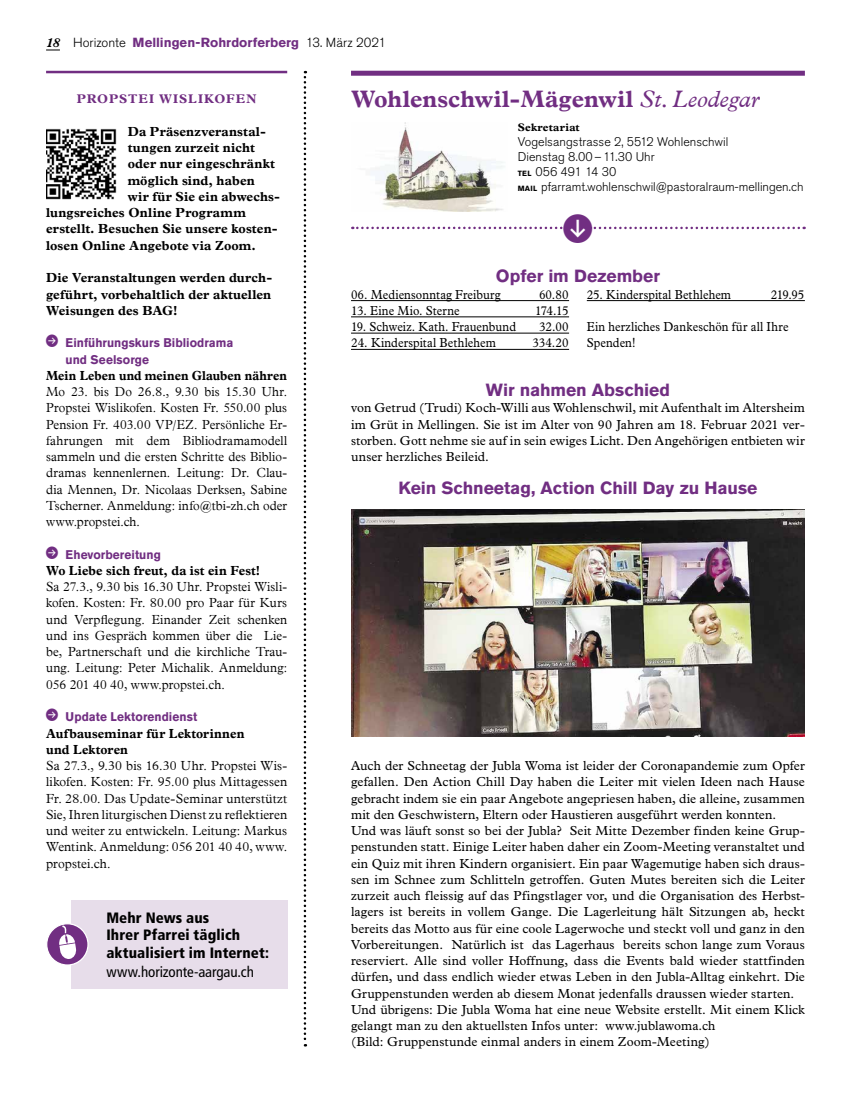
<style>
.page{position:relative;width:851px;height:1099px;background:#fff}
.page>*{position:absolute;margin:0;border:0;box-sizing:border-box;transform-origin:0 0}
.t1{font:700 23.75px "Plantin MT Pro";color:#712e82}
.t2{font:700 17.5px "Akzidenz Grotesk Pro";letter-spacing:-.005em;color:#712e82}
.t3{font:900 condensed 15px/17.5px "Frutiger LT Std";letter-spacing:.01em;color:#000}
.t4{font:condensed 15px "Frutiger LT Std";letter-spacing:-.005em;color:#000}
.t5{font:13.12px/16.2px "Plantin Std";letter-spacing:.01em;color:#000;text-align:justify}
.t6{font:300 13.12px/16.2px "Plantin MT Pro";letter-spacing:.005em;color:#000;text-align:justify;scale:.95 1}
.t7{font:700 13.12px/16.2px "Plantin MT Pro";letter-spacing:.01em;color:#000;text-align:justify}
.t8{font:300 13.12px/16.2px "Plantin MT Pro";letter-spacing:.005em;color:#000;text-align:justify}
.t9{font:13.12px/16.2px "Plantin Std";letter-spacing:.01em;color:#000;scale:.9 1}
.t10{font:700 13.12px/16.2px "Plantin MT Pro";letter-spacing:.01em;color:#000;scale:.95 1}
.t11{font:700 13.12px "Akzidenz Grotesk Pro";letter-spacing:.005em;color:#712e82}
.t12{font:700 13.12px "Plantin MT Pro";letter-spacing:.01em;color:#000;scale:.92 1}
.t13{font:300 12.5px/15px "Akzidenz Grotesk Pro";color:#000}
.t14{font:700 12.5px/16.2px "Akzidenz Grotesk Pro";letter-spacing:.005em;color:#712e82;scale:.95 1}
.t15{font:700 12.5px "Plantin MT Pro";letter-spacing:.08em;color:#712e82}
.t16{font:700 11px "Plantin MT Pro";letter-spacing:.025em;color:#000}
.s1{font-family:"Plantin Std";font-style:italic;color:#000}
.s2{font-weight:300;color:#000}
.s3{font-weight:400;font-style:italic}
.s4{font-weight:700;font-size:7.5px}
</style>
<div class="page">
<svg style="left:46px;top:50px;width:14px;height:1px"></svg>
<svg style="left:303px;top:71px;width:3px;height:975px"></svg>
<hr style="left:351px;top:300px;width:218px;height:1px;background:#000">
<hr style="left:351px;top:316px;width:218px;height:1px;background:#000">
<hr style="left:351px;top:333px;width:218px;height:1px;background:#000">
<hr style="left:351px;top:349px;width:218px;height:1px;background:#000">
<hr style="left:586px;top:300px;width:218px;height:1px;background:#000">
<img style="left:351px;top:510px;width:453px;height:226px">
<div style="left:351px;top:71px;width:453px;height:5px;background:#712e82"></div>
<img style="left:371px;top:123px;width:133px;height:88px">
<hr style="left:46px;top:71px;width:241px;height:2px;background:#712e82">
<img style="left:46px;top:128px;width:71px;height:72px">
<div style="left:71px;top:900px;width:216px;height:88px;background:#e7ddea"></div>
<div style="left:47px;top:923px;width:41px;height:42px;background:#712e82;border-radius:50%"></div>
<div style="left:46px;top:923px;width:43px;height:42px;border:1px solid #fff;border-radius:50%"></div>
<svg style="left:58px;top:925px;width:19px;height:34px"></svg>
<svg style="left:352px;top:226px;width:452px;height:4px"></svg>
<p class="t11" style="left:46px;top:34px;width:341px"><span class="s1">18</span> <span class="s2">Horizonte</span> Mellingen-Rohrdorferberg <span class="s2">13. März 2021</span></p>
<p class="t15" style="left:77px;top:92px;width:181px">PROPSTEI WISLIKOFEN</p>
<p class="t7" style="left:128px;top:123px;width:140px">Da Präsenzveranstal-</p>
<p class="t7" style="left:128px;top:140px;width:128px">tungen zurzeit nicht</p>
<p class="t7" style="left:128px;top:156px;width:149px">oder nur eingeschränkt</p>
<p class="t7" style="left:128px;top:172px;width:129px">möglich sind, haben</p>
<p class="t7" style="left:128px;top:188px;width:154px">wir für Sie ein abwechs-</p>
<p class="t7" style="left:46px;top:205px;width:201px">lungsreiches Online Programm</p>
<p class="t7" style="left:46px;top:221px;width:233px">erstellt. Besuchen Sie unsere kosten-</p>
<p class="t7" style="left:46px;top:237px;width:211px">losen Online Angebote via Zoom.</p>
<p class="t7" style="left:46px;top:269px;width:227px">Die Veranstaltungen werden durch&shy;geführt, vorbehaltlich der aktuellen Weisungen des BAG!</p>
<p class="t14" style="left:66px;top:334px;width:178px">Einführungskurs Bibliodrama und Seelsorge</p>
<p class="t12" style="left:46px;top:367px;width:263px">Mein Leben und meinen Glauben nähren</p>
<p class="t6" style="left:46px;top:383px;width:255px">Mo 23. bis Do 26.8., 9.30 bis 15.30 Uhr.<br>Propstei Wislikofen. Kosten Fr. 550.00 plus Pension Fr. 403.00 VP/EZ. Persönliche Er&shy;fahrungen mit dem Bibliodramamodell sammeln und die ersten Schritte des Biblio&shy;dramas kennenlernen. Leitung: Dr. Clau&shy;dia Mennen, Dr. Nicolaas Derksen, Sabine Tscherner. Anmeldung: info@tbi-zh.ch oder www.propstei.ch.</p>
<p class="t14" style="left:66px;top:546px;width:102px">Ehevorbereitung</p>
<p class="t10" style="left:46px;top:562px;width:227px">Wo Liebe sich freut, da ist ein Fest!</p>
<p class="t6" style="left:46px;top:578px;width:255px">Sa 27.3., 9.30 bis 16.30 Uhr. Propstei Wisli&shy;kofen. Kosten: Fr. 80.00 pro Paar für Kurs und Verpflegung. Einander Zeit schenken und ins Gespräch kommen über die Lie&shy;be, Partnerschaft und die kirchliche Trau&shy;ung. Leitung: Peter Michalik. Anmeldung:<br>056 201 40 40, www.propstei.ch.</p>
<p class="t14" style="left:66px;top:708px;width:140px">Update Lektorendienst</p>
<p class="t10" style="left:46px;top:725px;width:210px">Aufbauseminar für Lektorinnen und Lektoren</p>
<p class="t8" style="left:46px;top:757px;width:242px">Sa 27.3., 9.30 bis 16.30 Uhr. Propstei Wis&shy;likofen. Kosten: Fr. 95.00 plus Mittagessen Fr. 28.00. Das Update-Seminar unterstützt Sie, Ihren liturgischen Dienst zu reflektieren und weiter zu entwickeln. Leitung: Markus Wentink. Anmeldung: 056 201 40 40, www. propstei.ch.</p>
<p class="t3" style="left:106px;top:908px;width:164px">Mehr News aus<br>Ihrer Pfarrei täglich aktualisiert im Internet:</p>
<p class="t4" style="left:106px;top:963px;width:149px">www.horizonte-aargau.ch</p>
<h1 class="t1" style="left:351px;top:85px;width:409px">Wohlenschwil-Mägenwil <span class="s3">St.Leodegar</span></h1>
<p class="t16" style="left:517px;top:120px;width:64px">Sekretariat</p>
<p class="t13" style="left:517px;top:134px;width:287px">Vogelsangstrasse 2, 5512 Wohlenschwil<br>Dienstag 8.00–11.30 Uhr<br><span class="s4">TEL</span> 056 491 14 30<br><span class="s4">MAIL</span> pfarramt.wohlenschwil@pastoralraum-mellingen.ch</p>
<h2 class="t2" style="left:496px;top:265px;width:166px">Opfer im Dezember</h2>
<p class="t9" style="left:351px;top:286px;width:168px">06. Mediensonntag Freiburg</p>
<p class="t9" style="left:539px;top:286px;width:34px">60.80</p>
<p class="t9" style="left:351px;top:302px;width:122px">13. Eine Mio. Sterne</p>
<p class="t9" style="left:535px;top:302px;width:39px">174.15</p>
<p class="t9" style="left:351px;top:318px;width:185px">19. Schweiz. Kath. Frauenbund</p>
<p class="t9" style="left:539px;top:318px;width:34px">32.00</p>
<p class="t9" style="left:351px;top:335px;width:162px">24. Kinderspital Bethlehem</p>
<p class="t9" style="left:532px;top:335px;width:42px">334.20</p>
<p class="t9" style="left:586px;top:286px;width:162px">25. Kinderspital Bethlehem</p>
<p class="t9" style="left:770px;top:286px;width:39px">219.95</p>
<p class="t9" style="left:586px;top:318px;width:225px">Ein herzliches Dankeschön für all Ihre<br>Spenden!</p>
<h2 class="t2" style="left:486px;top:378px;width:185px">Wir nahmen Abschied</h2>
<p class="t5" style="left:351px;top:400px;width:455px">von Getrud (Trudi) Koch-Willi aus Wohlenschwil, mit Aufenthalt im Altersheim im Grüt in Mellingen. Sie ist im Alter von 90 Jahren am 18. Februar 2021 ver&shy;storben. Gott nehme sie auf in sein ewiges Licht. Den Angehörigen entbieten wir unser herzliches Beileid.</p>
<h2 class="t2" style="left:398px;top:476px;width:360px">Kein Schneetag, Action Chill Day zu Hause</h2>
<p class="t5" style="left:351px;top:757px;width:455px;text-align:left">Auch der Schneetag der Jubla Woma ist leider der Coronapandemie zum Opfer gefallen. Den Action Chill Day haben die Leiter mit vielen Ideen nach Hause gebracht indem sie ein paar Angebote angepriesen haben, die alleine, zusammen mit den Geschwistern, Eltern oder Haustieren ausgeführt werden konnten.<br>Und was läuft sonst so bei der Jubla? Seit Mitte Dezember finden keine Grup&shy;penstunden statt. Einige Leiter haben daher ein Zoom-Meeting veranstaltet und ein Quiz mit ihren Kindern organisiert. Ein paar Wagemutige haben sich draus&shy;sen im Schnee zum Schlitteln getroffen. Guten Mutes bereiten sich die Leiter zurzeit auch fleissig auf das Pfingstlager vor, und die Organisation des Herbst&shy;lagers ist bereits in vollem Gange. Die Lagerleitung hält Sitzungen ab, heckt bereits das Motto aus für eine coole Lagerwoche und steckt voll und ganz in den Vorbereitungen. Natürlich ist das Lagerhaus bereits schon lange zum Voraus reserviert. Alle sind voller Hoffnung, dass die Events bald wieder stattfinden dürfen, und dass endlich wieder etwas Leben in den Jubla-Alltag einkehrt. Die Gruppenstunden werden ab diesem Monat jedenfalls draussen wieder starten.<br>Und übrigens: Die Jubla Woma hat eine neue Website erstellt. Mit einem Klick gelangt man zu den aktuellsten Infos unter: www.jublawoma.ch<br>(Bild: Gruppenstunde einmal anders in einem Zoom-Meeting)</p>
</div>
